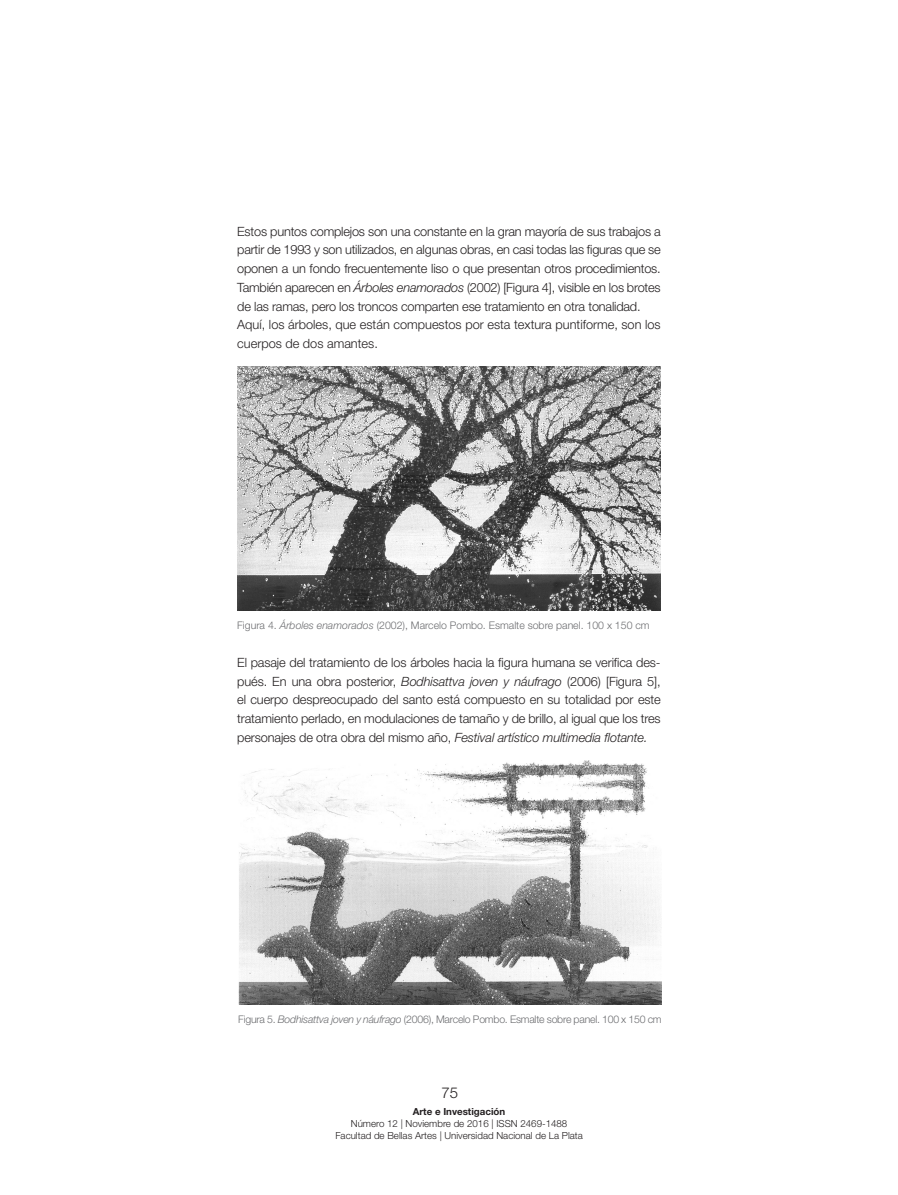
<style>
.page{position:relative;width:898px;height:1195px;background:#fff}
.page>*{position:absolute;margin:0;border:0;box-sizing:border-box;transform-origin:0 0}
.t1{font:300 15px "Helvetica Neue LT Std";color:#231f20}
.t2{font:300 12.75px/18.8px "Helvetica Neue LT Std";letter-spacing:-.015em;color:#231f20;text-align:justify}
.t3{font:300 10.5px "Helvetica Neue LT Std";letter-spacing:-.02em;color:#6c6d70}
.t4{font:300 10.5px "Helvetica Neue LT Std";color:#6c6d70}
.t5{font:300 9.75px/11.7px "Helvetica Neue LT Std";color:#231f20;text-align:center}
.t6{font:700 9.75px "Helvetica Neue LT Std";color:#231f20}
.s1{font-style:italic}
</style>
<div class="page">
<img style="left:237px;top:367px;width:423px;height:244px">
<img style="left:238px;top:761px;width:423px;height:243px">
<p class="t2" style="left:237px;top:221px;width:425px;text-align:left">Estos puntos complejos son una constante en la gran mayoría de sus trabajos a partir de 1993 y son utilizados, en algunas obras, en casi todas las figuras que se oponen a un fondo frecuentemente liso o que presentan otros procedimientos.<br>También aparecen en <span class="s1">Árboles enamorados</span> (2002) [Figura 4], visible en los brotes de las ramas, pero los troncos comparten ese tratamiento en otra tonalidad.<br>Aquí, los árboles, que están compuestos por esta textura puntiforme, son los cuerpos de dos amantes.</p>
<p class="t4" style="left:237px;top:619px;width:414px">Figura 4. <span class="s1">Árboles enamorados</span> (2002), Marcelo Pombo. Esmalte sobre panel. 100 x 150 cm</p>
<p class="t2" style="left:237px;top:653px;width:425px">El pasaje del tratamiento de los árboles hacia la figura humana se verifica des&shy;pués. En una obra posterior, <span class="s1">Bodhisattva joven y náufrago</span> (2006) [Figura 5], el cuerpo despreocupado del santo está compuesto en su totalidad por este tratamiento perlado, en modulaciones de tamaño y de brillo, al igual que los tres personajes de otra obra del mismo año, <span class="s1">Festival artístico multimedia flotante.</span></p>
<p class="t3" style="left:238px;top:1013px;width:425px">Figura 5. <span class="s1">Bodhisattva joven y náufrago</span> (2006), Marcelo Pombo. Esmalte sobre panel. 100 x 150 cm</p>
<p class="t1" style="left:441px;top:1084px;width:18px">75</p>
<p class="t6" style="left:412px;top:1106px;width:94px">Arte e Investigación</p>
<p class="t5" style="left:335px;top:1117px;width:249px">Número 12 | Noviembre de 2016 | ISSN 2469-1488<br>Facultad de Bellas Artes | Universidad Nacional de La Plata</p>
</div>
